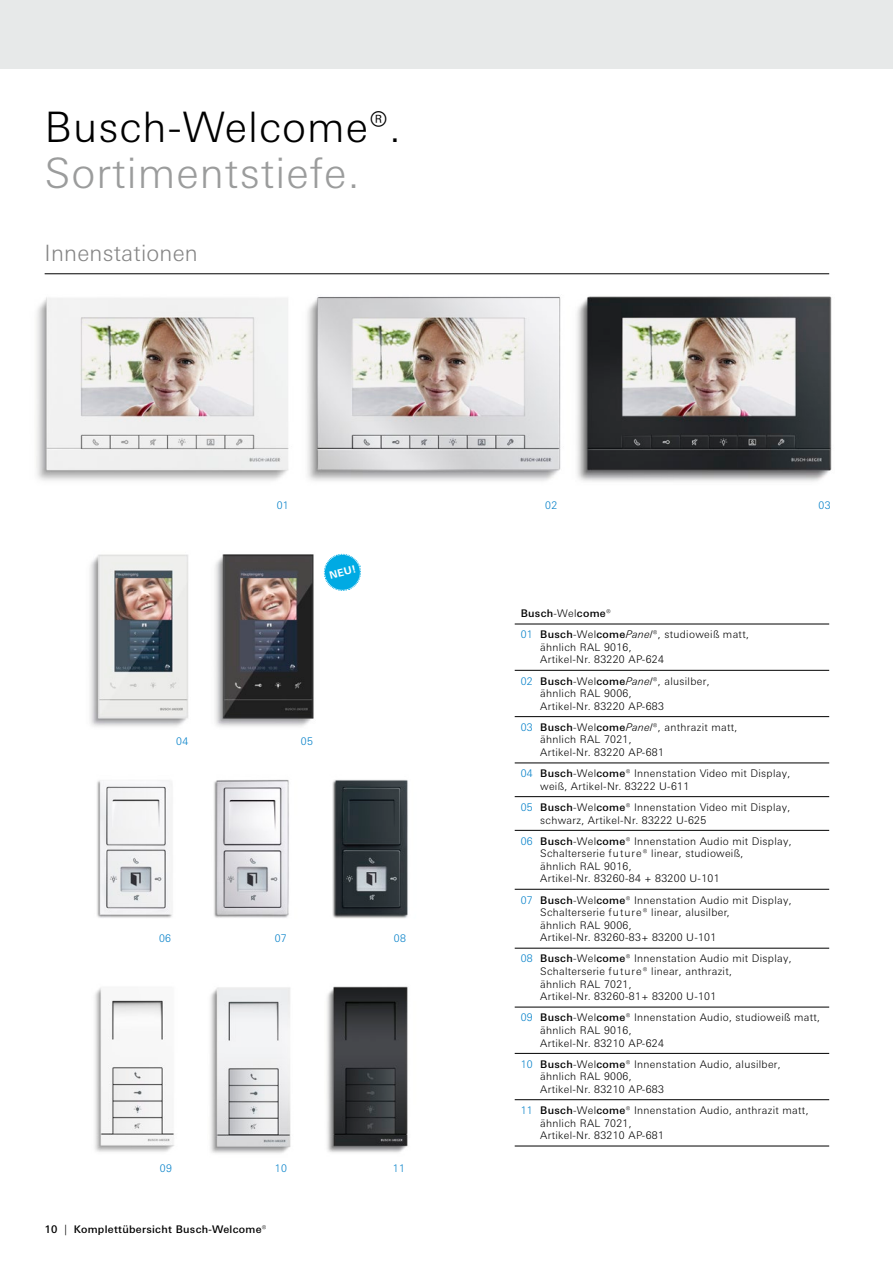
<style>
.page{position:relative;width:893px;height:1263px;background:#fff}
.page>*{position:absolute;margin:0;border:0;box-sizing:border-box;transform-origin:0 0}
.t1{font:300 42px "Univers Next Pro";letter-spacing:.025em;color:#9b9c9c}
.t2{font:300 42px "Univers Next Pro";letter-spacing:.025em;color:#000}
.t3{font:300 22.5px "Univers Next Pro";letter-spacing:.01em;color:#868686}
.t4{font:300 10.5px/12.6px "Univers Next Pro";letter-spacing:.03em;color:#000}
.t5{font:500 10.5px "Univers Next Pro";letter-spacing:.03em;color:#000}
.t6{font:300 10.5px "Univers Next Pro";letter-spacing:.03em;color:#007fc8}
.t7{font:700 10.2px "Univers Next Pro";color:#fff}
.s1{font-weight:500}
.s2{color:#007fc8}
.s3{font-style:italic}
.s4{font-weight:300}
</style>
<div class="page">
<img style="left:97px;top:780px;width:75px;height:138px">
<img style="left:100px;top:780px;width:72px;height:134px">
<img style="left:214px;top:779px;width:75px;height:139px">
<img style="left:217px;top:780px;width:71px;height:134px">
<img style="left:332px;top:779px;width:76px;height:140px">
<img style="left:336px;top:780px;width:71px;height:134px">
<img style="left:95px;top:988px;width:79px;height:164px">
<img style="left:210px;top:987px;width:81px;height:166px">
<img style="left:326px;top:986px;width:82px;height:167px">
<hr style="left:515px;top:624px;width:314px;height:1px;background:#000">
<hr style="left:515px;top:670px;width:314px;height:1px;background:#000">
<hr style="left:515px;top:716px;width:314px;height:1px;background:#000">
<hr style="left:515px;top:763px;width:314px;height:1px;background:#000">
<hr style="left:515px;top:796px;width:314px;height:1px;background:#000">
<hr style="left:515px;top:830px;width:314px;height:1px;background:#000">
<hr style="left:515px;top:889px;width:314px;height:1px;background:#000">
<hr style="left:515px;top:948px;width:314px;height:1px;background:#000">
<hr style="left:515px;top:1007px;width:314px;height:1px;background:#000">
<hr style="left:515px;top:1053px;width:314px;height:1px;background:#000">
<hr style="left:515px;top:1099px;width:314px;height:1px;background:#000">
<hr style="left:515px;top:1146px;width:314px;height:1px;background:#000">
<img style="left:324px;top:297px;width:230px;height:172px">
<img style="left:36px;top:273px;width:288px;height:210px">
<img style="left:46px;top:297px;width:243px;height:172px">
<img style="left:554px;top:273px;width:278px;height:210px">
<img style="left:588px;top:297px;width:242px;height:172px">
<hr style="left:45px;top:273px;width:784px;height:1px;background:#000">
<img style="left:90px;top:554px;width:224px;height:173px">
<img style="left:99px;top:555px;width:89px;height:163px">
<img style="left:223px;top:555px;width:90px;height:163px">
<svg style="left:323px;top:553px;width:38px;height:38px"></svg>
<div style="left:0;top:0;width:893px;height:68px;background:#e7e9e9"></div>
<h1 class="t2" style="left:45px;top:103px;width:358px">Busch-Welcome®.</h1>
<h1 class="t1" style="left:45px;top:148px;width:316px">Sortimentstiefe.</h1>
<h2 class="t3" style="left:45px;top:240px;width:155px">Innenstationen</h2>
<p class="t6" style="left:176px;top:735px;width:14px">04</p>
<p class="t6" style="left:159px;top:932px;width:14px">06</p>
<p class="t6" style="left:277px;top:499px;width:14px">01</p>
<p class="t6" style="left:545px;top:499px;width:14px">02</p>
<p class="t6" style="left:818px;top:499px;width:14px">03</p>
<p class="t7" style="left:328px;top:570px;width:28px;rotate:-15deg">NEU!</p>
<p class="t6" style="left:301px;top:735px;width:14px">05</p>
<p class="t6" style="left:275px;top:932px;width:14px">07</p>
<p class="t6" style="left:394px;top:932px;width:14px">08</p>
<p class="t4" style="left:521px;top:603px;width:230px;line-height:21.1px"><span class="s1">Busch</span>-Wel<span class="s1">come</span>®<br><span class="s2">01</span> <span class="s1">Busch</span>-Wel<span class="s1">come</span><span class="s3">Panel</span>®, studioweiß matt,</p>
<p class="t4" style="left:540px;top:641px;width:125px">ähnlich RAL 9016,<br>Artikel-Nr. 83220 AP-624</p>
<p class="t4" style="left:540px;top:674px;width:171px;text-indent:-20px"><span class="s2">02</span> <span class="s1">Busch</span>-Wel<span class="s1">come</span><span class="s3">Panel</span>®, alusilber, ähnlich RAL 9006,<br>Artikel-Nr. 83220 AP-683</p>
<p class="t4" style="left:540px;top:721px;width:199px;text-indent:-20px"><span class="s2">03</span> <span class="s1">Busch</span>-Wel<span class="s1">come</span><span class="s3">Panel</span>®, anthrazit matt, ähnlich RAL 7021,<br>Artikel-Nr. 83220 AP-681</p>
<p class="t4" style="left:540px;top:767px;width:252px;text-indent:-20px"><span class="s2">04</span> <span class="s1">Busch</span>-Wel<span class="s1">come</span>® Innenstation Video mit Display, weiß, Artikel-Nr. 83222 U-611</p>
<p class="t4" style="left:540px;top:801px;width:252px;text-indent:-20px"><span class="s2">05</span> <span class="s1">Busch</span>-Wel<span class="s1">come</span>® Innenstation Video mit Display, schwarz, Artikel-Nr. 83222 U-625</p>
<p class="t4" style="left:540px;top:834px;width:253px;text-indent:-20px"><span class="s2">06</span> <span class="s1">Busch</span>-Wel<span class="s1">come</span>® Innenstation Audio mit Display, Schalterserie future® linear, studioweiß,<br>ähnlich RAL 9016,<br>Artikel-Nr. 83260-84 + 83200 U-101</p>
<p class="t4" style="left:540px;top:893px;width:253px;text-indent:-20px"><span class="s2">07</span> <span class="s1">Busch</span>-Wel<span class="s1">come</span>® Innenstation Audio mit Display, Schalterserie future® linear, alusilber,<br>ähnlich RAL 9006,<br>Artikel-Nr. 83260-83+ 83200 U-101</p>
<p class="t4" style="left:540px;top:952px;width:253px;text-indent:-20px"><span class="s2">08</span> <span class="s1">Busch</span>-Wel<span class="s1">come</span>® Innenstation Audio mit Display, Schalterserie future® linear, anthrazit,<br>ähnlich RAL 7021,<br>Artikel-Nr. 83260-81+ 83200 U-101</p>
<p class="t4" style="left:540px;top:1011px;width:281px;text-indent:-20px"><span class="s2">09</span> <span class="s1">Busch</span>-Wel<span class="s1">come</span>® Innenstation Audio, studioweiß matt, ähnlich RAL 9016,<br>Artikel-Nr. 83210 AP-624</p>
<p class="t4" style="left:540px;top:1057px;width:242px;text-indent:-20px"><span class="s2">10</span> <span class="s1">Busch</span>-Wel<span class="s1">come</span>® Innenstation Audio, alusilber, ähnlich RAL 9006,<br>Artikel-Nr. 83210 AP-683</p>
<p class="t4" style="left:540px;top:1104px;width:270px;text-indent:-20px"><span class="s2">11</span> <span class="s1">Busch</span>-Wel<span class="s1">come</span>® Innenstation Audio, anthrazit matt, ähnlich RAL 7021,<br>Artikel-Nr. 83210 AP-681</p>
<p class="t6" style="left:160px;top:1162px;width:14px">09</p>
<p class="t6" style="left:275px;top:1162px;width:14px">10</p>
<p class="t6" style="left:393px;top:1162px;width:14px">11</p>
<p class="t5" style="left:45px;top:1223px;width:224px">10 <span class="s4">|</span> Komplettübersicht Busch-Welcome<span class="s4">®</span></p>
</div>
